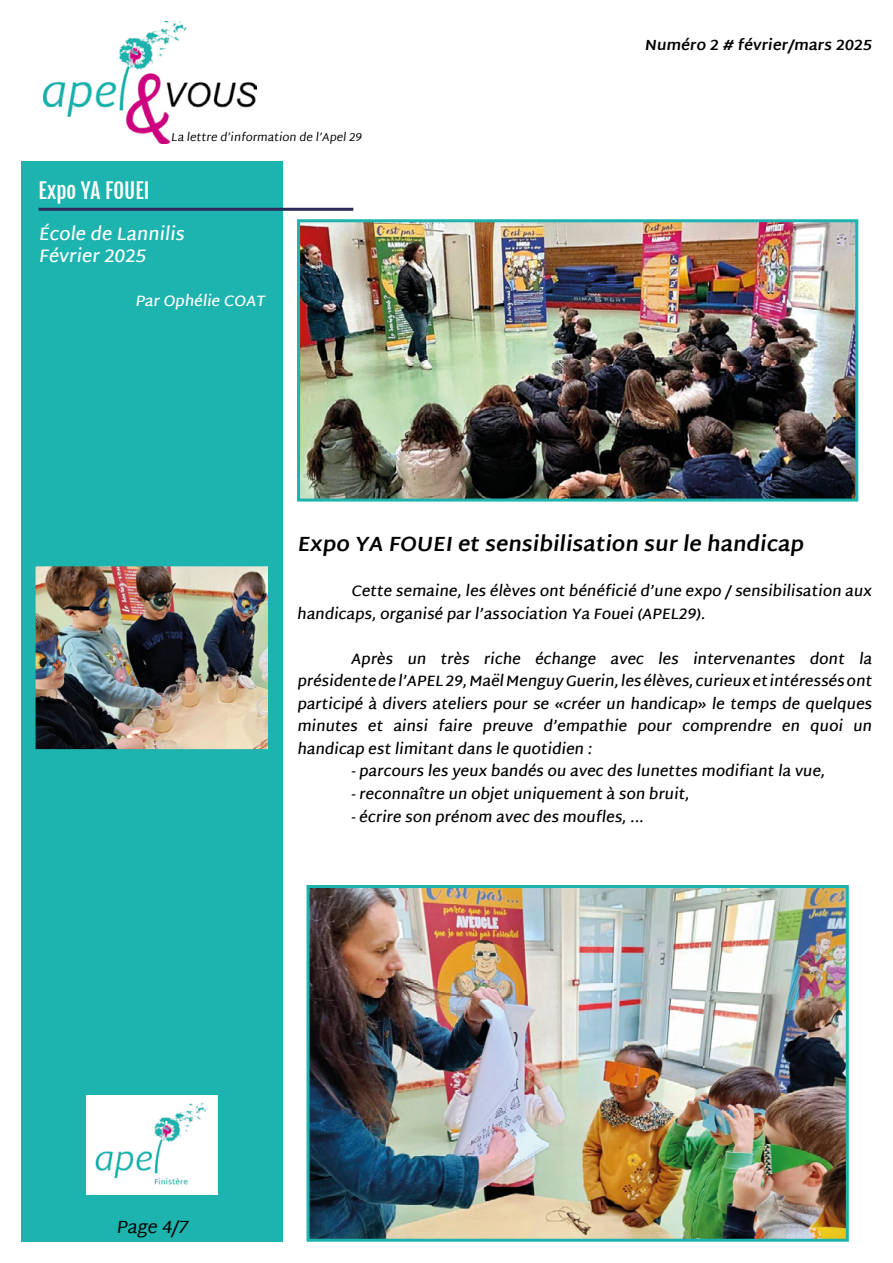
<style>
.page{position:relative;width:893px;height:1263px;background:#fff}
.page>*{position:absolute;margin:0;border:0;box-sizing:border-box;transform-origin:0 0}
.t1{font:700 21px "Martel Sans";color:#000}
.t2{font:21px "Fjalla One";color:#fff}
.t3{font:600 18px/21.6px "Martel Sans";color:#fff}
.t4{font:18px "Martel Sans";color:#000}
.t5{font:600 15px/22.5px "Martel Sans";color:#000}
.t6{font:700 15px "Martel Sans";color:#000}
.t7{font:600 15px "Martel Sans";color:#fff}
.t8{font:11.55px "Martel Sans";color:#000}
</style>
<div class="page">
<img style="left:43px;top:21px;width:213px;height:123px">
<div style="left:21px;top:162px;width:262px;height:1080px;background:#1db3ae"></div>
<img style="left:86px;top:1095px;width:131px;height:100px">
<img style="left:37px;top:567px;width:230px;height:181px">
<div style="left:33px;top:563px;width:238px;height:189px;border:3px solid #1db3ae"></div>
<img style="left:301px;top:223px;width:553px;height:275px">
<div style="left:297px;top:219px;width:561px;height:283px;border:3px solid #1db3ae"></div>
<img style="left:310px;top:889px;width:535px;height:349px">
<div style="left:306px;top:885px;width:543px;height:357px;border:3px solid #1db3ae"></div>
<hr style="left:39px;top:208px;width:314px;height:3px;background:#2b295a">
<p class="t8" style="left:171px;top:130px;width:194px">La lettre d’information de l’Apel29</p>
<h1 class="t2" style="left:39px;top:178px;width:112px">Expo YA FOUEI</h1>
<p class="t3" style="left:39px;top:223px;width:151px">École de Lannilis<br>Février 2025</p>
<p class="t7" style="left:135px;top:292px;width:134px">Par Ophélie COAT</p>
<p class="t6" style="left:644px;top:36px;width:232px">Numéro 2 # février/mars 2025</p>
<h1 class="t1" style="left:297px;top:532px;width:512px">Expo YA FOUEIet sensibilisation sur le handicap</h1>
<p class="t5" style="left:297px;top:580px;width:579px;text-indent:54px">Cette semaine, les élèves ont bénéficié d’une expo / sensibilisation aux handicaps,organisé par l’association Ya Fouei(APEL29).</p>
<p class="t5" style="left:297px;top:647px;width:579px;text-align:justify;text-indent:54px">Après un très riche échange avec les intervenantes dont la présidente de l’APEL 29,MaëlMenguy Guerin,les élèves,curieux et intéressés ont participé à divers ateliers pour se «créer un handicap» le temps de quelques minutes et ainsi faire preuve d’empathie pour comprendre en quoi un handicap est limitant dans le quotidien :</p>
<p class="t5" style="left:351px;top:760px;width:479px">- parcours les yeux bandés ou avec des lunettes modifiant la vue, -reconnaître un objet uniquement à son bruit,</p>
<p class="t5" style="left:351px;top:805px;width:297px">- écrire son prénom avec des moufles, ...</p>
<p class="t4" style="left:116px;top:1216px;width:77px">Page 4/7</p>
</div>
